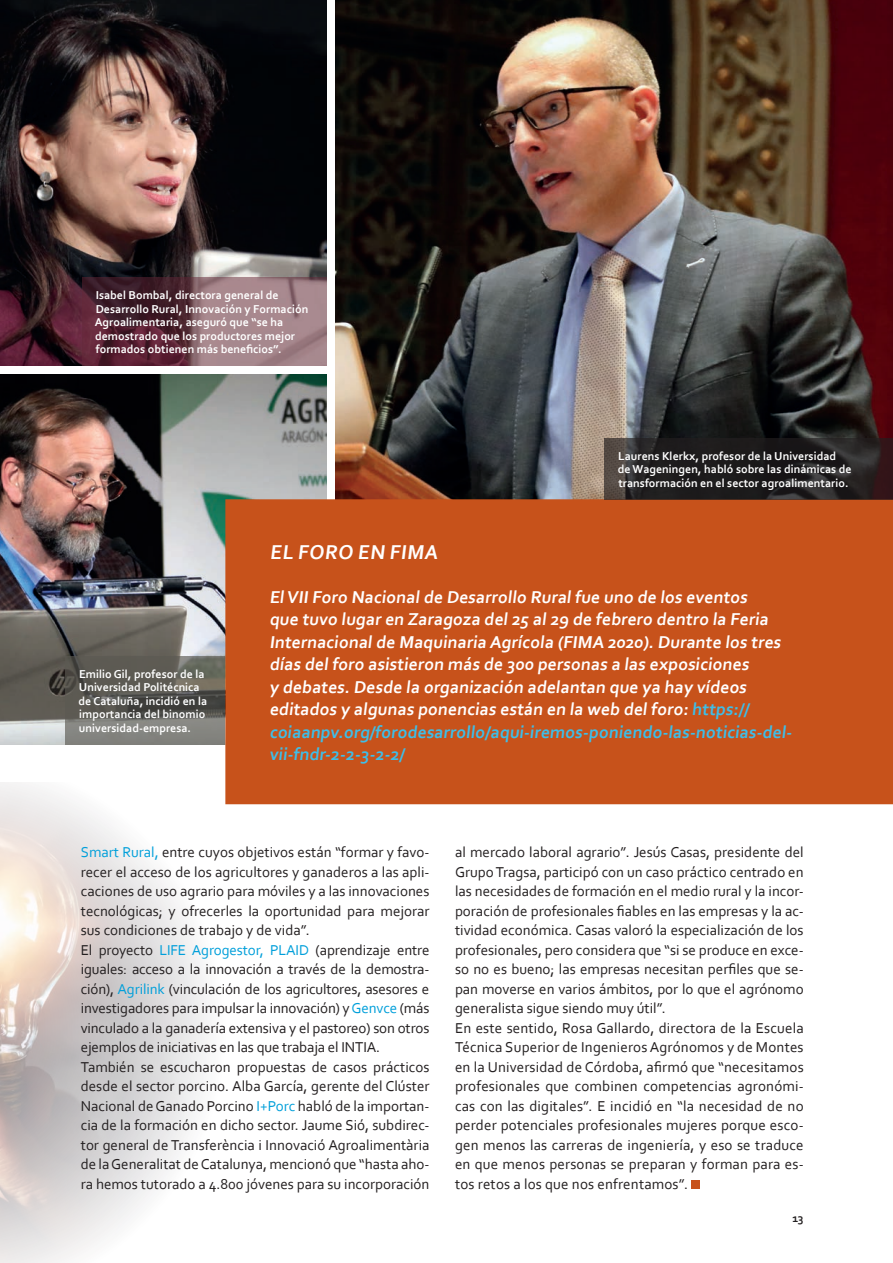
<style>
.page{position:relative;width:893px;height:1263px;background:#fff}
.page>*{position:absolute;margin:0;border:0;box-sizing:border-box;transform-origin:0 0}
.t1{font:700 21px "Corbel";color:#fff}
.ladillo{font:700 18px/22.5px "Corbel";color:#fff}
.cuerpo_de_texto{font:15px/19.5px "Corbel";color:#231f20;text-align:justify}
.pie_foto{font:700 12px/13.5px "Corbel";color:#fff}
.t2{font:700 12px "Corbel";color:#231f20}
.s1{color:#3ebee8}
.s2{color:#009fda}
</style>
<div class="page">
<img style="left:0;top:782px;width:209px;height:481px">
<div style="left:691px;top:1180px;width:9px;height:9px;background:#c7521b"></div>
<img style="left:335px;top:0;width:558px;height:499px">
<img style="left:0;top:0;width:327px;height:366px">
<img style="left:0;top:374px;width:327px;height:371px">
<div style="left:225px;top:499px;width:668px;height:305px;background:#c7521b"></div>
<svg style="left:605px;top:438px;width:288px;height:61px;background:#262223"></svg>
<svg style="left:82px;top:277px;width:245px;height:89px;background:#7b555f"></svg>
<svg style="left:65px;top:656px;width:160px;height:89px;background:#65645e"></svg>
<p class="pie_foto" style="left:95px;top:288px;width:215px">Isabel Bombal, directora general de Desarrollo Rural, Innovación y Formación Agroalimentaria, aseguró que “se ha demostrado que los productores mejor formados obtienen más beneficios”.</p>
<p class="pie_foto" style="left:618px;top:448px;width:235px">Laurens Klerkx, profesor de la Universidad<br>de Wageningen, habló sobre las dinámicas de transformación en el sector agroalimentario.</p>
<p class="pie_foto" style="left:79px;top:667px;width:130px">Emilio Gil, profesor de la<br>Universidad Politécnica de Cataluña, incidió en la importancia del binomio universidad-empresa.</p>
<p class="t1" style="left:270px;top:539px;width:172px">EL FORO EN FIMA</p>
<p class="ladillo" style="left:269px;top:585px;width:527px">ElVII Foro Nacionalde Desarrollo Ruralfue uno de los eventos<br>que tuvo lugar en Zaragoza del25 al29 de febrero dentro la Feria Internacionalde Maquinaria Agrícola (FIMA 2020). Durante los tres días delforo asistieron más de 300 personas a las exposiciones<br>y debates. Desde la organización adelantan que ya hay vídeos editados y algunas ponencias están en la web delforo: <span class="s1">https:// coiaanpv.org/forodesarrollo/aqui-iremos-poniendo-las-noticias-del&shy;vii-fndr-2-2-3-2-2/</span></p>
<p class="cuerpo_de_texto" style="left:81px;top:842px;width:350px"><span class="s2">Smart Rural,</span> entre cuyos objetivos están “formar y favo&shy;recer el acceso de los agricultores y ganaderos a las apli&shy;caciones de uso agrario para móviles y a las innovaciones tecnológicas; y ofrecerles la oportunidad para mejorar sus condiciones de trabajo y de vida”.</p>
<p class="cuerpo_de_texto" style="left:81px;top:940px;width:350px">El proyecto <span class="s2">LIFE Agrogestor, PLAID</span> (aprendizaje entre iguales: acceso a la innovación a través de la demostra&shy;ción), <span class="s2">Agrilink</span> (vinculación de los agricultores, asesores e investigadores para impulsar la innovación) y <span class="s2">Genvce</span> (más vinculado a la ganadería extensiva y el pastoreo) son otros ejemplos de iniciativas en las que trabaja el INTIA.</p>
<p class="cuerpo_de_texto" style="left:81px;top:1057px;width:350px">También se escucharon propuestas de casos prácticos desde el sector porcino. Alba García, gerente del Clúster Nacional de Ganado Porcino <span class="s2">I+Porc</span> habló de la importan&shy;cia de la formación en dicho sector. Jaume Sió, subdirec&shy;tor general de Transferència i Innovació Agroalimentària de la Generalitat de Catalunya, mencionó que “hasta aho&shy;ra hemos tutorado a 4.800 jóvenes para su incorporación</p>
<p class="cuerpo_de_texto" style="left:455px;top:842px;width:350px">al mercado laboral agrario”. Jesús Casas, presidente del Grupo Tragsa, participó con un caso práctico centrado en las necesidades de formación en el medio rural y la incor&shy;poración de profesionales fiables en las empresas y la ac&shy;tividad económica. Casas valoró la especialización de los profesionales, pero considera que “si se produce en exce&shy;so no es bueno; las empresas necesitan perfiles que se&shy;pan moverse en varios ámbitos, por lo que el agrónomo generalista sigue siendo muy útil”.</p>
<p class="cuerpo_de_texto" style="left:455px;top:1018px;width:350px">En este sentido, Rosa Gallardo, directora de la Escuela Técnica Superior de Ingenieros Agrónomos y de Montes en la Universidad de Córdoba, afirmó que “necesitamos profesionales que combinen competencias agronómi&shy;cas con las digitales”. E incidió en “la necesidad de no perder potenciales profesionales mujeres porque esco&shy;gen menos las carreras de ingeniería, y eso se traduce en que menos personas se preparan y forman para es&shy;tos retos a los que nos enfrentamos”.</p>
<p class="t2" style="left:792px;top:1211px;width:13px">13</p>
</div>
